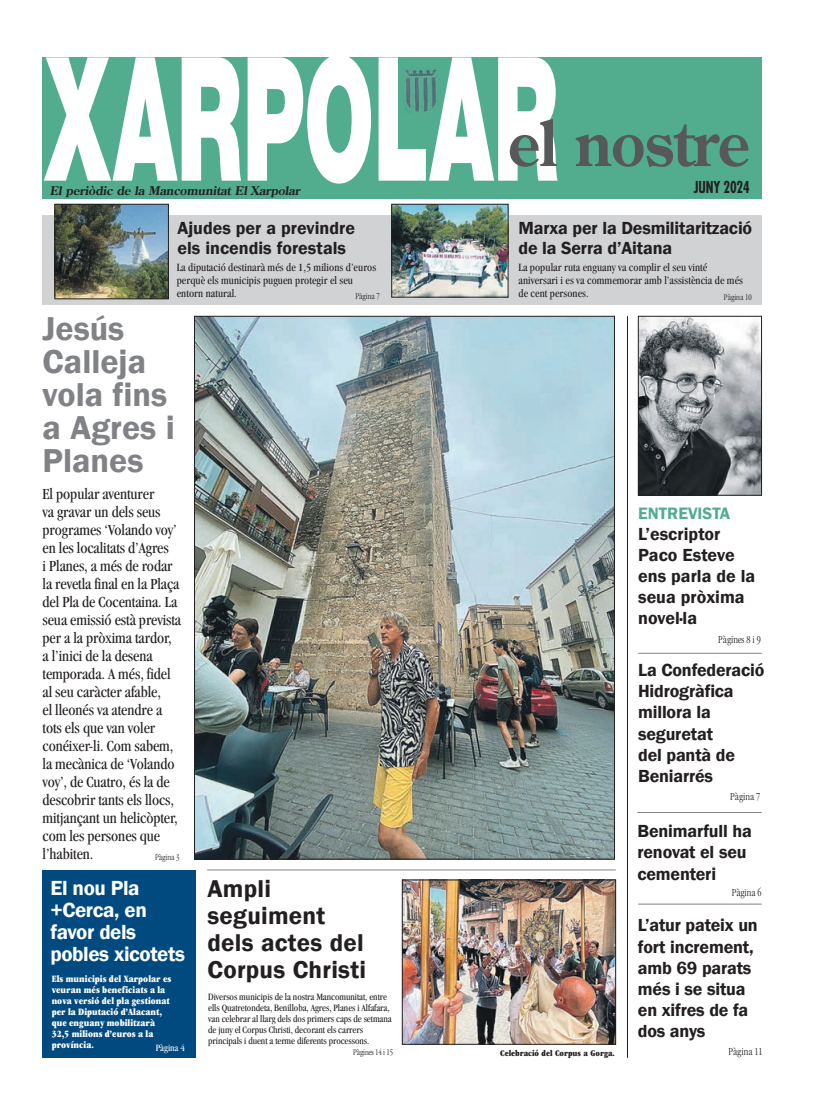
<style>
.page{position:relative;width:820px;height:1106px;background:#fff}
.page>*{position:absolute;margin:0;border:0;box-sizing:border-box;transform-origin:0 0}
.t1{font:900 172.5px "Helvetica Neue";letter-spacing:-.005em;color:#fff;scale:.51 1}
.t2{font:700 63px "Century Old Style Std";letter-spacing:-.015em;color:#57585a;scale:.95 1}
.t3{font:600 34px/33px "Franklin Gothic";color:#808285}
.t4{font:600 25px/27px "Franklin Gothic";letter-spacing:.01em;color:#231f20}
.t5{font:600 21px/22px "Franklin Gothic";letter-spacing:-.02em;color:#fff}
.t6{font:600 18px/21.2px "Franklin Gothic";letter-spacing:-.01em;color:#231f20}
.t7{font:600 17px "Franklin Gothic";color:#51ad8e}
.t8{font:condensed 16px/18px "Garamond";letter-spacing:-.005em;color:#231f20}
.t9{font:700 condensed 16px "Futura";letter-spacing:-.005em;color:#231f20;scale:.85 1}
.t10{font:700 12px "Century Old Style Std";color:#231f20}
.t11{font:condensed 11.5px/13px "Garamond";letter-spacing:.005em;color:#231f20}
.t12{font:300 condensed 11px "Garamond";color:#231f20;scale:.95 1}
.t13{font:condensed 10px/11.2px "Garamond";letter-spacing:-.005em;color:#231f20}
.t14{font:ultra-condensed 10px/11px "Garamond";letter-spacing:.005em;color:#fff}
.t15{font:condensed 10px "Garamond";letter-spacing:-.005em;color:#fff}
.t16{font:300 condensed 9px "Garamond";color:#231f20;scale:.95 1}
.t17{font:ultra-condensed 9px "Garamond";color:#231f20}
</style>
<div class="page">
<div style="left:43px;top:57px;width:718px;height:142px;background:#51ad8e"></div>
<img style="left:403px;top:68px;width:34px;height:45px">
<hr style="left:627px;top:316px;width:1px;height:741px;background:#231f20">
<div style="left:43px;top:215px;width:718px;height:90px;background:#d1d2d4"></div>
<img style="left:57px;top:206px;width:109px;height:91px">
<div style="left:55px;top:204px;width:113px;height:95px;border:1px solid #231f20"></div>
<img style="left:393px;top:206px;width:113px;height:89px">
<div style="left:391px;top:204px;width:117px;height:93px;border:1px solid #231f20"></div>
<hr style="left:207px;top:869px;width:408px;height:1px;background:#808285">
<img style="left:404px;top:881px;width:209px;height:161px">
<div style="left:402px;top:879px;width:213px;height:165px;border:1px solid #231f20"></div>
<div style="left:43px;top:870px;width:153px;height:187px;background:#004a7f"></div>
<hr style="left:638px;top:903px;width:123px;height:1px;background:#808285">
<hr style="left:637px;top:812px;width:124px;height:1px;background:#808285">
<hr style="left:638px;top:652px;width:123px;height:1px;background:#808285">
<img style="left:640px;top:318px;width:119px;height:175px">
<div style="left:638px;top:316px;width:123px;height:179px;border:1px solid #231f20"></div>
<img style="left:196px;top:318px;width:416px;height:539px">
<h1 class="t1" style="left:45px;top:16px;width:1008px">XARPOLAR</h1>
<h2 class="t2" style="left:507px;top:102px;width:256px">el nostre</h2>
<p class="t9" style="left:693px;top:177px;width:67px">JUNY 2024</p>
<p class="t10" style="left:50px;top:182px;width:254px">El periòdic de la Mancomunitat El Xarpolar</p>
<p class="t6" style="left:177px;top:218px;width:179px;line-height:20px">Ajudes per a previndre els incendis forestals</p>
<p class="t6" style="left:518px;top:218px;width:235px;line-height:20px">Marxa per la Desmilitarització de la Serra d’Aitana</p>
<p class="t11" style="left:518px;top:261px;width:226px">La popular ruta enguany va complir el seu vinté aniversari i es va commemorar amb l’assistència de més de cent persones.</p>
<p class="t11" style="left:177px;top:261px;width:201px">La diputació destinarà més de 1,5 milions d’euros perquè els municipis puguen protegir el seu entorn natural.</p>
<p class="t16" style="left:355px;top:291px;width:27px">Pàgina 7</p>
<p class="t16" style="left:723px;top:292px;width:31px">Pàgina 10</p>
<h3 class="t3" style="left:43px;top:312px;width:134px">Jesús<br>Calleja vola fins a Agres i<br>Planes</h3>
<p class="t8" style="left:43px;top:484px;width:140px">El popular aventurer<br>va gravar un dels seus programes ‘Volando voy’ en les localitats d’Agres<br>i Planes, a més de rodar la revetla final en la Plaça del Pla de Cocentaina. La seua emissió està prevista per a la pròxima tardor, a l’inici de la desena temporada. A més, fidel al seu caràcter afable,<br>el lleonés va atendre a tots els que van voler conéixer-li. Com sabem, la mecànica de ‘Volando voy’, de Cuatro, és la de descobrir tants els llocs, mitjançant un helicòpter, com les persones que l’habiten.</p>
<p class="t16" style="left:155px;top:852px;width:27px">Pàgina 3</p>
<h3 class="t5" style="left:50px;top:877px;width:136px">El nou Pla +Cerca, en favor dels pobles xicotets</h3>
<p class="t14" style="left:52px;top:973px;width:121px">Els municipis del Xarpolar es veuran més beneficiats a la nova versió del pla gestionat per la Diputació d’Alacant, que enguany mobilitzarà<br>32,5 milions d’euros a la província.</p>
<p class="t15" style="left:156px;top:1042px;width:30px">Pàgina 4</p>
<h3 class="t4" style="left:207px;top:875px;width:160px">Ampli seguiment dels actes del<br>Corpus Christi</h3>
<p class="t13" style="left:208px;top:990px;width:185px">Diversos municipis de la nostra Mancomunitat, entre ells Quatretondeta, Benilloba, Agres, Planes i Alfafara, van celebrar al llarg dels dos primers caps de setmana de juny el Corpus Christi, decorant els carrers principals i duent a terme diferents processons.</p>
<p class="t16" style="left:353px;top:1047px;width:43px">Pàgines 14 i 15</p>
<p class="t17" style="left:500px;top:1047px;width:116px">Celebració del Corpus a Gorga.</p>
<p class="t7" style="left:638px;top:502px;width:94px">ENTREVISTA</p>
<p class="t6" style="left:638px;top:523px;width:118px">L’escriptor<br>Paco Esteve ens parla de la seua pròxima novel·la</p>
<p class="t12" style="left:718px;top:633px;width:46px">Pàgines 8 i 9</p>
<p class="t6" style="left:638px;top:659px;width:128px">La Confederació<br>Hidrogràfica millora la seguretat<br>del pantà de<br>Beniarrés</p>
<p class="t12" style="left:730px;top:790px;width:33px">Pàgina 7</p>
<p class="t6" style="left:637px;top:820px;width:116px">Benimarfull ha renovat el seu cementeri</p>
<p class="t12" style="left:731px;top:886px;width:33px">Pàgina 6</p>
<p class="t6" style="left:637px;top:915px;width:121px">L’atur pateix un fort increment, amb 69 parats més i se situa en xifres de fa dos anys</p>
<p class="t12" style="left:728px;top:1045px;width:37px">Pàgina 11</p>
</div>
